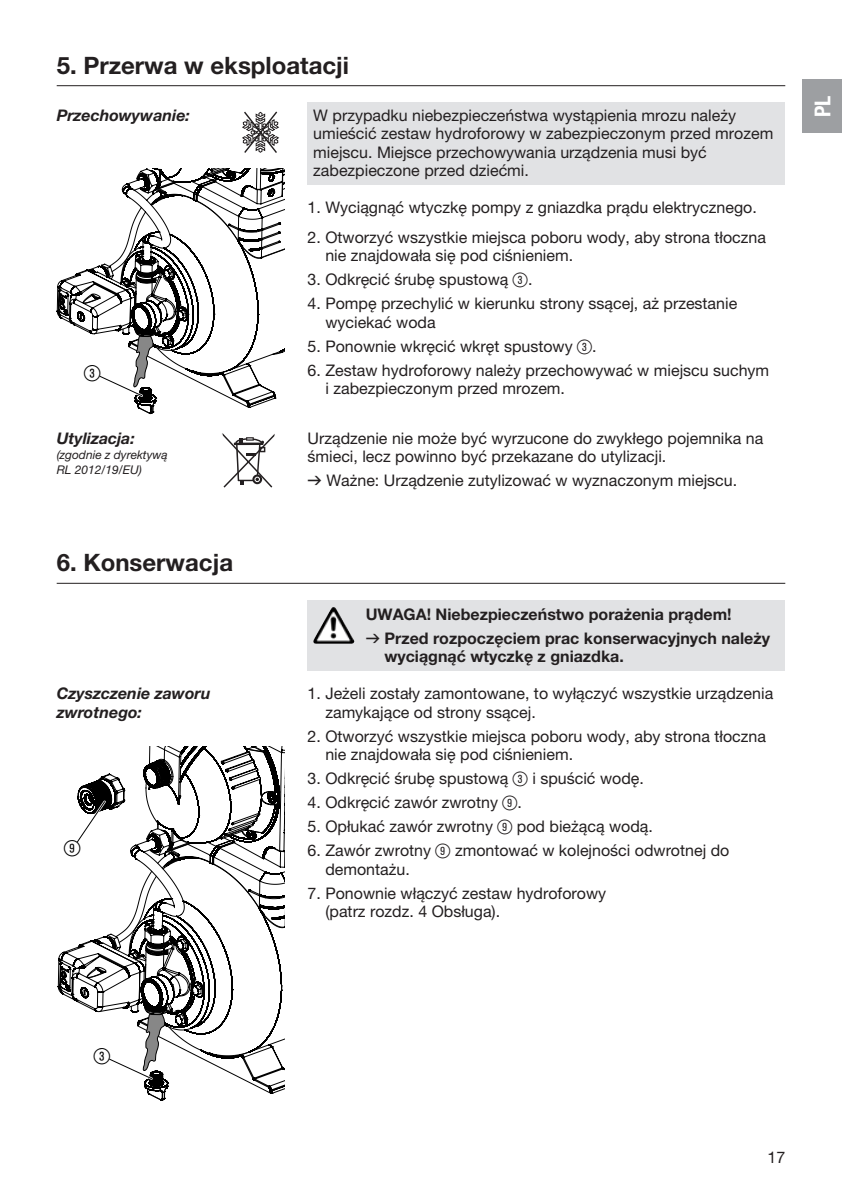
<style>
.page{position:relative;width:842px;height:1191px;background:#fff}
.page>*{position:absolute;margin:0;border:0;box-sizing:border-box;transform-origin:0 0}
.t1{font:700 24px "GARDENA Pro";color:#231f20}
.t2{font:22px "Ziffernim Kreisund Quadrat BQ";color:#000}
.t3{font:22px "GARDENA Pro Bo Cond";color:#fff}
.t4{font:16px/18.4px "GARDENA Pro";color:#231f20}
.t5{font:700 16px/24px "GARDENA Pro";color:#231f20}
.t6{font:italic 700 16px/18.4px "GARDENA Pro";color:#231f20}
.t7{font:italic 12px/15px "GARDENA Pro";color:#231f20}
.s1{font-family:"Ziffernim Kreisund Quadrat BQ";font-size:20px}
.s2{font-family:"Formdruck"}
.s3{font-family:"Formdruck";font-weight:400}
</style>
<div class="page">
<div style="left:308px;top:102px;width:477px;height:82px;background:#e1e2e4"></div>
<hr style="left:57px;top:85px;width:728px;height:1px;background:#231f20">
<svg style="left:242px;top:111px;width:37px;height:42px"></svg>
<svg style="left:57px;top:168px;width:228px;height:246px"></svg>
<svg style="left:222px;top:433px;width:53px;height:55px"></svg>
<div style="left:308px;top:600px;width:477px;height:70px;background:#e1e2e4"></div>
<hr style="left:57px;top:583px;width:728px;height:1px;background:#231f20">
<img style="left:315px;top:607px;width:18px;height:31px">
<svg style="left:57px;top:746px;width:228px;height:355px"></svg>
<div style="left:802px;top:79px;width:40px;height:54px;background:#9d9fa2"></div>
<h1 class="t1" style="left:57px;top:50px;width:294px">5. Przerwa w eksploatacji</h1>
<p class="t6" style="left:57px;top:105px;width:135px">Przechowywanie:</p>
<p class="t4" style="left:313px;top:106px;width:462px">W przypadku niebezpieczeństwa wystąpienia mrozu należy umieścić zestaw hydroforowy w zabezpieczonym przed mrozem miejscu. Miejsce przechowywania urządzenia musi być zabezpieczone przed dziećmi.</p>
<p class="t4" style="left:308px;top:198px;width:451px">1. Wyciągnąć wtyczkę pompy z gniazdka prądu elektrycznego.</p>
<p class="t4" style="left:325px;top:227px;width:442px;text-indent:-18px">2. Otworzyć wszystkie miejsca poboru wody, aby strona tłoczna nie znajdowała się pod ciśnieniem.</p>
<p class="t4" style="left:308px;top:270px;width:226px">3. Odkręcić śrubę spustową <span class="s1">3</span>.</p>
<p class="t4" style="left:325px;top:294px;width:413px;text-indent:-18px">4. Pompę przechylić w kierunku strony ssącej, aż przestanie wyciekać woda</p>
<p class="t4" style="left:308px;top:336px;width:291px">5. Ponownie wkręcić wkręt spustowy <span class="s1">3</span>.</p>
<p class="t4" style="left:325px;top:361px;width:445px;text-indent:-18px">6. Zestaw hydroforowy należy przechowywać w miejscu suchym i zabezpieczonym przed mrozem.</p>
<h2 class="t2" style="left:84px;top:361px;width:18px">3</h2>
<p class="t6" style="left:57px;top:428px;width:80px">Utylizacja:</p>
<p class="t7" style="left:57px;top:447px;width:113px">(zgodnie z dyrektywą<br>RL 2012/19/EU)</p>
<h1 class="t1" style="left:57px;top:548px;width:178px">6. Konserwacja</h1>
<p class="t6" style="left:57px;top:684px;width:155px">Czyszczenie zaworu zwrotnego:</p>
<h2 class="t2" style="left:64px;top:835px;width:18px">9</h2>
<p class="t4" style="left:308px;top:428px;width:457px">Urządzenie nie może być wyrzucone do zwykłego pojemnika na śmieci, lecz powinno być przekazane do utylizacji.</p>
<p class="t4" style="left:308px;top:471px;width:431px"><span class="s2">v</span> Ważne: Urządzenie zutylizować w wyznaczonym miejscu.</p>
<p class="t5" style="left:366px;top:601px;width:406px">UWAGA! Niebezpieczeństwo porażenia prądem!<br><span class="s3">v</span> Przed rozpoczęciem prac konserwacyjnych należy</p>
<p class="t5" style="left:384px;top:644px;width:241px">wyciągnąć wtyczkę z gniazdka.</p>
<p class="t4" style="left:325px;top:684px;width:449px;text-indent:-18px">1. Jeżeli zostały zamontowane, to wyłączyć wszystkie urządzenia zamykające od strony ssącej.</p>
<p class="t4" style="left:325px;top:726px;width:442px;text-indent:-18px">2. Otworzyć wszystkie miejsca poboru wody, aby strona tłoczna nie znajdowała się pod ciśnieniem.</p>
<p class="t4" style="left:308px;top:769px;width:338px">3. Odkręcić śrubę spustową <span class="s1">3</span> i spuścić wodę.</p>
<p class="t4" style="left:308px;top:793px;width:216px">4. Odkręcić zawór zwrotny <span class="s1">9</span>.</p>
<p class="t4" style="left:308px;top:817px;width:347px">5. Opłukać zawór zwrotny <span class="s1">9</span> pod bieżącą wodą.</p>
<p class="t4" style="left:325px;top:841px;width:405px;text-indent:-18px">6. Zawór zwrotny <span class="s1">9</span> zmontować w kolejności odwrotnej do demontażu.</p>
<p class="t4" style="left:325px;top:883px;width:282px;text-indent:-18px">7. Ponownie włączyć zestaw hydroforowy (patrz rozdz. 4 Obsługa).</p>
<h2 class="t3" style="left:809px;top:117px;width:23px;rotate:-90deg">PL</h2>
<h2 class="t2" style="left:94px;top:1044px;width:18px">3</h2>
<p class="t4" style="left:767px;top:1147px;width:19px">17</p>
</div>
